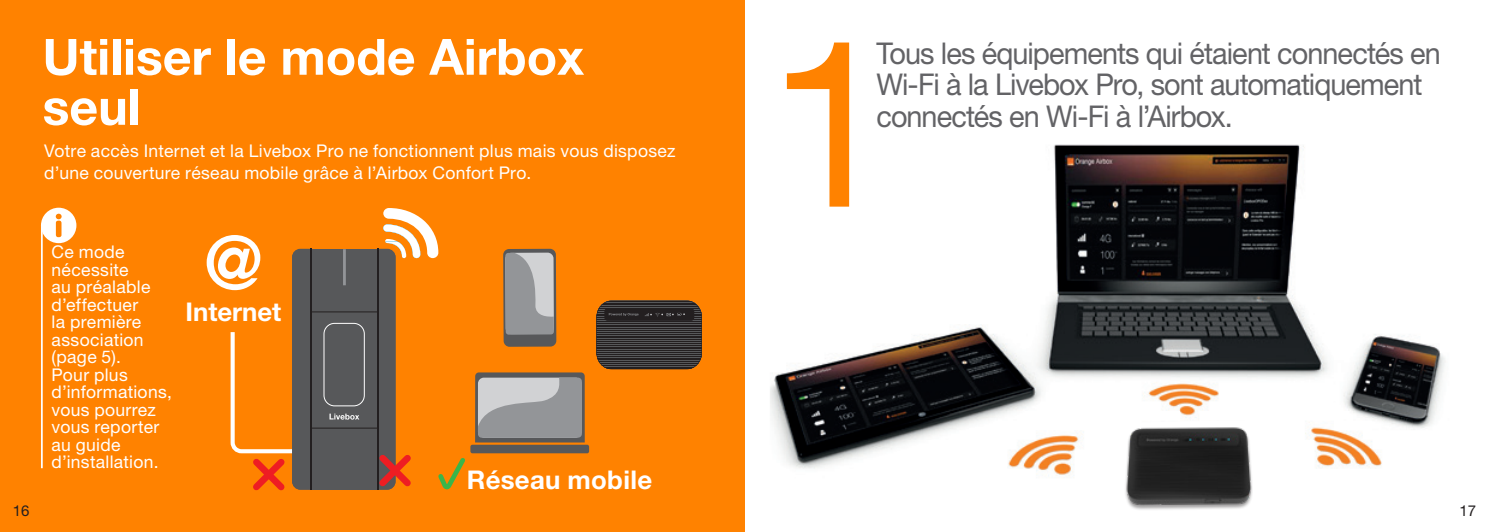
<style>
.page{position:relative;width:1489px;height:532px;background:#fff}
.page>*{position:absolute;margin:0;border:0;box-sizing:border-box;transform-origin:0 0}
.Txt_Paragraphe_courant{font:231.25px "Helvetica Neue LT Std";color:#ff8200}
.Txt_Etapes_et_légendes_avec_puces{font:700 73.75px "Helvetica Neue LT Std";color:#fff}
.Txt_titre_étape_orange__pour_TDM{font:700 50px/50px "Helvetica Neue LT Std";color:#fff}
.Txt_Paragraphe_courant-2{font:30px/31.2px "Helvetica Neue LT Std";letter-spacing:-.035em;color:#636366;scale:.96 1}
.Txt_Etapes_et_légendes_avec_puces-2{font:700 25.75px "Helvetica Neue LT Std";letter-spacing:.01em;color:#fff}
.Texte_courant_simple{font:17.5px/17.5px "Helvetica Neue LT Std";letter-spacing:.02em;color:#fff}
.Txt_Paragraphe_courant-3{font:17.5px/22.5px "Helvetica Neue LT Std";letter-spacing:.015em;color:#fff}
.t1{font:15px "Helvetica Neue LT Std";color:#231f20}
</style>
<div class="page">
<div style="left:0;top:0;width:744px;height:531px;background:#ff8200"></div>
<img style="left:770px;top:144px;width:676px;height:333px">
<div style="left:311px;top:249px;width:66px;height:240px;background:#57585a"></div>
<div style="left:324px;top:323px;width:40px;height:83px;border:1px solid #fff;border-radius:11px"></div>
<hr style="left:312px;top:311px;width:65px;height:1px;background:#231f20">
<hr style="left:312px;top:427px;width:65px;height:1px;background:#231f20">
<div style="left:475px;top:372px;width:109px;height:70px;background:#57585a;border-radius:4px"></div>
<svg style="left:478px;top:377px;width:104px;height:60px"></svg>
<div style="left:470px;top:444px;width:119px;height:9px;background:#57585a;border-radius:2px"></div>
<div style="left:503px;top:249px;width:53px;height:97px;background:#57585a;border-radius:6px"></div>
<svg style="left:505px;top:253px;width:49px;height:81px"></svg>
<svg style="left:230px;top:249px;width:132px;height:242px"></svg>
<svg style="left:373px;top:208px;width:92px;height:282px"></svg>
<hr style="left:41px;top:225px;width:2px;height:243px;background:#fff">
<div style="left:41px;top:208px;width:35px;height:35px;background:#fff;border-radius:50%"></div>
<svg style="left:56px;top:213px;width:6px;height:6px"></svg>
<div style="left:56px;top:220px;width:5px;height:17px;background:#ff8200;border-radius:2px"></div>
<svg style="left:596px;top:300px;width:106px;height:69px"></svg>
<img style="left:1114px;top:416px;width:142px;height:94px">
<p class="Txt_titre_étape_orange__pour_TDM" style="left:43px;top:31px;width:543px">Utiliser le mode Airbox seul</p>
<p class="Txt_Paragraphe_courant-3" style="left:44px;top:139px;width:632px">Votre accès Internet et la Livebox Pro ne fonctionnent plus mais vous disposez d’une couverture réseau mobile grâce à l’Airbox Confort Pro.</p>
<p class="Texte_courant_simple" style="left:52px;top:243px;width:122px">Ce mode nécessite<br>au préalable d’effectuer<br>la première association (page 5).<br>Pour plus d’informations, vous pourrez vous reporter au guide d’installation.</p>
<p class="Txt_Etapes_et_légendes_avec_puces" style="left:204px;top:217px;width:60px">@</p>
<p class="Txt_Etapes_et_légendes_avec_puces-2" style="left:186px;top:296px;width:97px">Internet</p>
<p class="Txt_Etapes_et_légendes_avec_puces-2" style="left:467px;top:463px;width:187px">Réseau mobile</p>
<p class="Txt_Paragraphe_courant" style="left:766px;top:-14px;width:130px">1</p>
<p class="Txt_Paragraphe_courant-2" style="left:876px;top:37px;width:589px">Tous les équipements qui étaient connectés en<br>Wi-Fi à la Livebox Pro, sont automatiquement connectés en Wi-Fi à l’Airbox.</p>
<p class="t1" style="left:13px;top:501px;width:18px">16</p>
<p class="t1" style="left:1459px;top:501px;width:18px">17</p>
</div>
